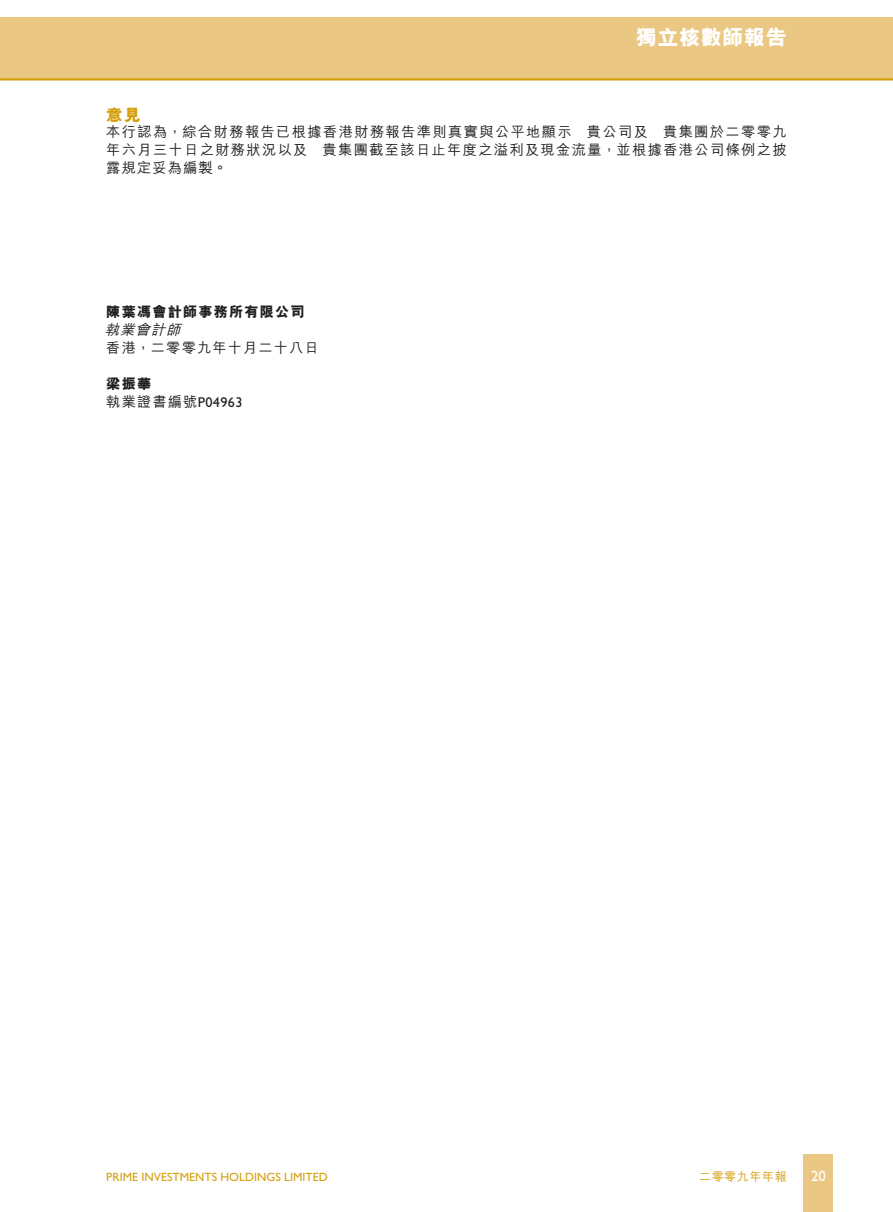
<style>
.page{position:relative;width:893px;height:1212px;background:#fff}
.page>*{position:absolute;margin:0;border:0;box-sizing:border-box;transform-origin:0 0}
.t1{font:21px "M Hei HK Xbold B5 pc H";letter-spacing:.03em;color:#fff}
.t2{font:16.5px "M Hei HK Xbold B5 pc H";color:#d49f0c}
.t3{font:15px "Gill Sans Std";color:#fff}
.t4{font:14.25px/18px "M Hei HK Medium B5 pc H";letter-spacing:.095em;color:#231f20;text-align:justify}
.t5{font:14.25px "M Hei HK Xbold B5 pc H";letter-spacing:.08em;color:#231f20}
.t6{font:italic 14.25px "M Hei HK Medium B5 pc H";color:#231f20}
.t7{font:12px "Gill Sans Std";color:#d49f0c}
.t8{font:12px "M Hei HK Medium B5 pc H";letter-spacing:.05em;color:#d49f0c}
.s1{font-family:"Gill Sans Std"}
</style>
<div class="page">
<div style="left:0;top:18px;width:893px;height:62px;background:#eac884"></div>
<div style="left:803px;top:1154px;width:30px;height:58px;background:#eac884"></div>
<hr style="left:0;top:78px;width:893px;height:2px;background:#d49f0c">
<h1 class="t1" style="left:636px;top:29px;width:152px">獨立核數師報告</h1>
<p class="t2" style="left:106px;top:109px;width:36px">意見</p>
<p class="t4" style="left:106px;top:125px;width:682px">本行認為，綜合財務報告已根據香港財務報告準則真實與公平地顯示 貴公司及 貴集團於二零零九年六月三十日之財務狀況以及 貴集團截至該日止年度之溢利及現金流量，並根據香港公司條例之披露規定妥為編製。</p>
<p class="t5" style="left:106px;top:306px;width:200px">陳葉馮會計師事務所有限公司</p>
<p class="t6" style="left:105px;top:324px;width:81px">執業會計師</p>
<p class="t4" style="left:106px;top:341px;width:214px">香港，二零零九年十月二十八日</p>
<p class="t5" style="left:106px;top:378px;width:46px">梁振華</p>
<p class="t4" style="left:106px;top:395px;width:138px">執業證書編號<span class="s1">P04963</span></p>
<p class="t7" style="left:106px;top:1172px;width:223px">PRIME INVESTMENTS HOLDINGS LIMITED</p>
<p class="t8" style="left:699px;top:1172px;width:89px">二零零九年年報</p>
<p class="t3" style="left:811px;top:1170px;width:16px">20</p>
</div>
